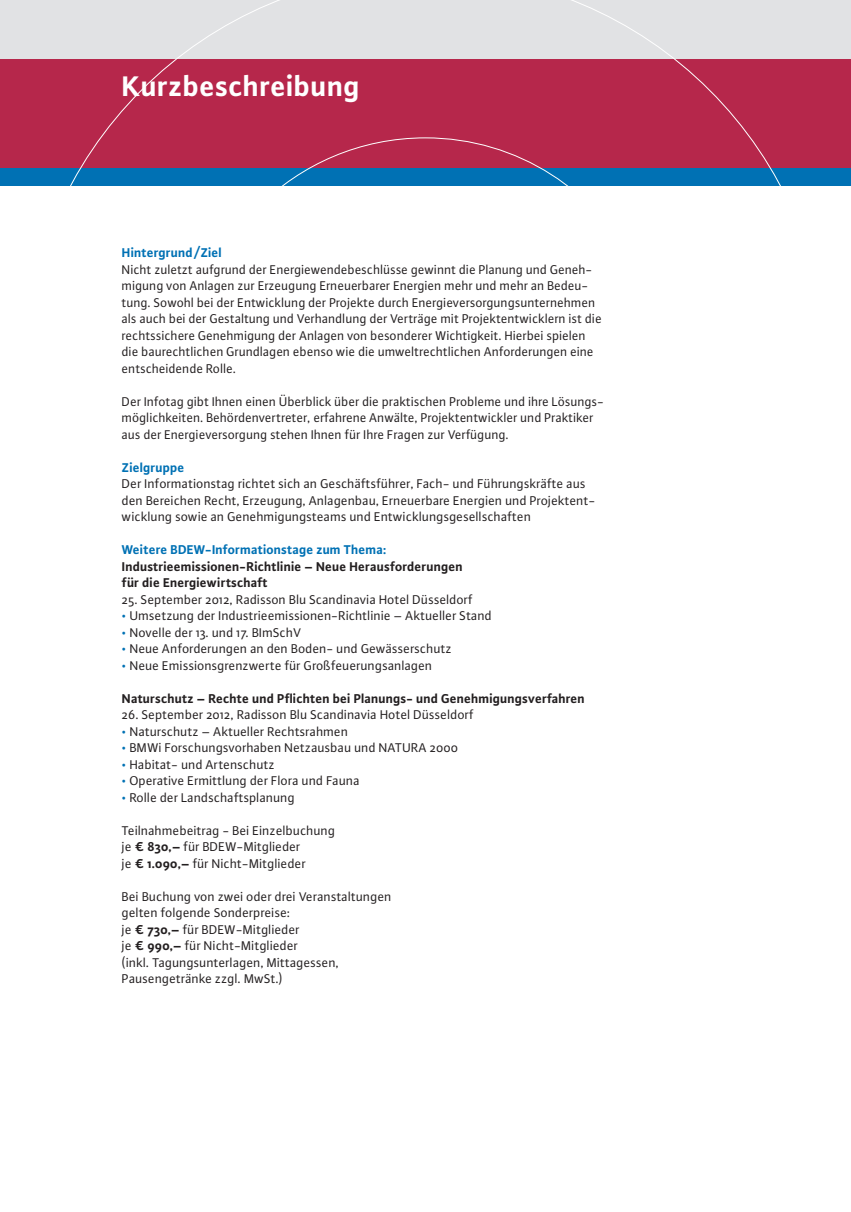
<style>
.page{position:relative;width:851px;height:1212px;background:#fff}
.page>*{position:absolute;margin:0;border:0;box-sizing:border-box;transform-origin:0 0}
.t1{font:700 30px "Plus Sans";letter-spacing:.01em;color:#fff}
.t2{font:13.5px/16.5px "Plus Sans Normal";letter-spacing:.005em;color:#231f20}
.t3{font:700 13.5px/16.5px "Plus Sans";letter-spacing:.005em;color:#231f20}
.t4{font:700 13.5px "Plus Sans";letter-spacing:.005em;color:#0071b4}
.s1{color:#0071b4}
.s2{font-family:"Plus Sans";font-weight:700}
</style>
<div class="page">
<div style="left:0;top:0;width:850px;height:60px;background:#e1e2e4"></div>
<div style="left:0;top:60px;width:850px;height:108px;background:#b6274b"></div>
<div style="left:0;top:168px;width:850px;height:18px;background:#0071b4"></div>
<h1 class="t1" style="left:122px;top:74px;width:239px">Kurzbeschreibung</h1>
<p class="t4" style="left:122px;top:248px;width:101px">Hintergrund / Ziel</p>
<p class="t2" style="left:122px;top:262px;width:481px">Nicht zuletzt aufgrund der Energiewendebeschlüsse gewinnt die Planung und Geneh&shy;migung von Anlagen zur Erzeugung Erneuerbarer Energien mehr und mehr an Bedeu&shy;tung. Sowohl bei der Entwicklung der Projekte durch Energieversorgungsunternehmen als auch bei der Gestaltung und Verhandlung der Verträge mit Projektentwicklern ist die rechtssichere Genehmigung der Anlagen von besonderer Wichtigkeit. Hierbei spielen die baurechtlichen Grundlagen ebenso wie die umweltrechtlichen Anforderungen eine entscheidende Rolle.</p>
<p class="t2" style="left:122px;top:394px;width:483px">Der Infotag gibt Ihnen einen Überblick über die praktischen Probleme und ihre Lösungs&shy;möglichkeiten. Behördenvertreter, erfahrene Anwälte, Projektentwickler und Praktiker aus der Energieversorgung stehen Ihnen für Ihre Fragen zur Verfügung.</p>
<p class="t4" style="left:122px;top:462px;width:64px">Zielgruppe</p>
<p class="t2" style="left:122px;top:477px;width:475px">Der Informationstag richtet sich an Geschäftsführer, Fach- und Führungskräfte aus den Bereichen Recht, Erzeugung, Anlagenbau, Erneuerbare Energien und Projektent&shy;wicklung sowie an Genehmigungsteams und Entwicklungsgesellschaften</p>
<p class="t4" style="left:122px;top:545px;width:266px">Weitere BDEW-Informationstage zum Thema:</p>
<p class="t3" style="left:122px;top:559px;width:342px">Industrieemissionen-Richtlinie – Neue Herausforderungen für die Energiewirtschaft</p>
<p class="t2" style="left:122px;top:592px;width:352px">25. September 2012, Radisson Blu Scandinavia Hotel Düsseldorf</p>
<p class="t2" style="left:122px;top:609px;width:371px"><span class="s1">•</span> Umsetzung der Industrieemissionen-Richtlinie – Aktueller Stand</p>
<p class="t2" style="left:122px;top:625px;width:181px"><span class="s1">•</span> Novelle der 13. und 17. BImSchV</p>
<p class="t2" style="left:122px;top:642px;width:331px"><span class="s1">•</span> Neue Anforderungen an den Boden- und Gewässerschutz</p>
<p class="t2" style="left:122px;top:658px;width:312px"><span class="s1">•</span> Neue Emissionsgrenzwerte für Großfeuerungsanlagen</p>
<p class="t3" style="left:122px;top:691px;width:464px">Naturschutz – Rechte und Pflichten bei Planungs- und Genehmigungsverfahren</p>
<p class="t2" style="left:122px;top:708px;width:353px">26. September 2012, Radisson Blu Scandinavia Hotel Düsseldorf</p>
<p class="t2" style="left:122px;top:724px;width:228px"><span class="s1">•</span> Naturschutz – Aktueller Rechtsrahmen</p>
<p class="t2" style="left:122px;top:741px;width:338px"><span class="s1">•</span> BMWi Forschungsvorhaben Netzausbau und NATURA 2000</p>
<p class="t2" style="left:122px;top:757px;width:154px"><span class="s1">•</span> Habitat- und Artenschutz</p>
<p class="t2" style="left:122px;top:774px;width:239px"><span class="s1">•</span> Operative Ermittlung der Flora und Fauna</p>
<p class="t2" style="left:122px;top:790px;width:174px"><span class="s1">•</span> Rolle der Landschaftsplanung</p>
<p class="t2" style="left:122px;top:823px;width:215px">Teilnahmebeitrag - Bei Einzelbuchung je <span class="s2">€ 830,–</span> für BDEW-Mitglieder<br>je <span class="s2">€ 1.090,–</span> für Nicht-Mitglieder</p>
<p class="t2" style="left:122px;top:889px;width:271px">Bei Buchung von zwei oder drei Veranstaltungen gelten folgende Sonderpreise:<br>je <span class="s2">€ 730,–</span> für BDEW-Mitglieder<br>je <span class="s2">€ 990,–</span> für Nicht-Mitglieder<br>(inkl. Tagungsunterlagen, Mittagessen, Pausengetränke zzgl. MwSt.)</p>
</div>
